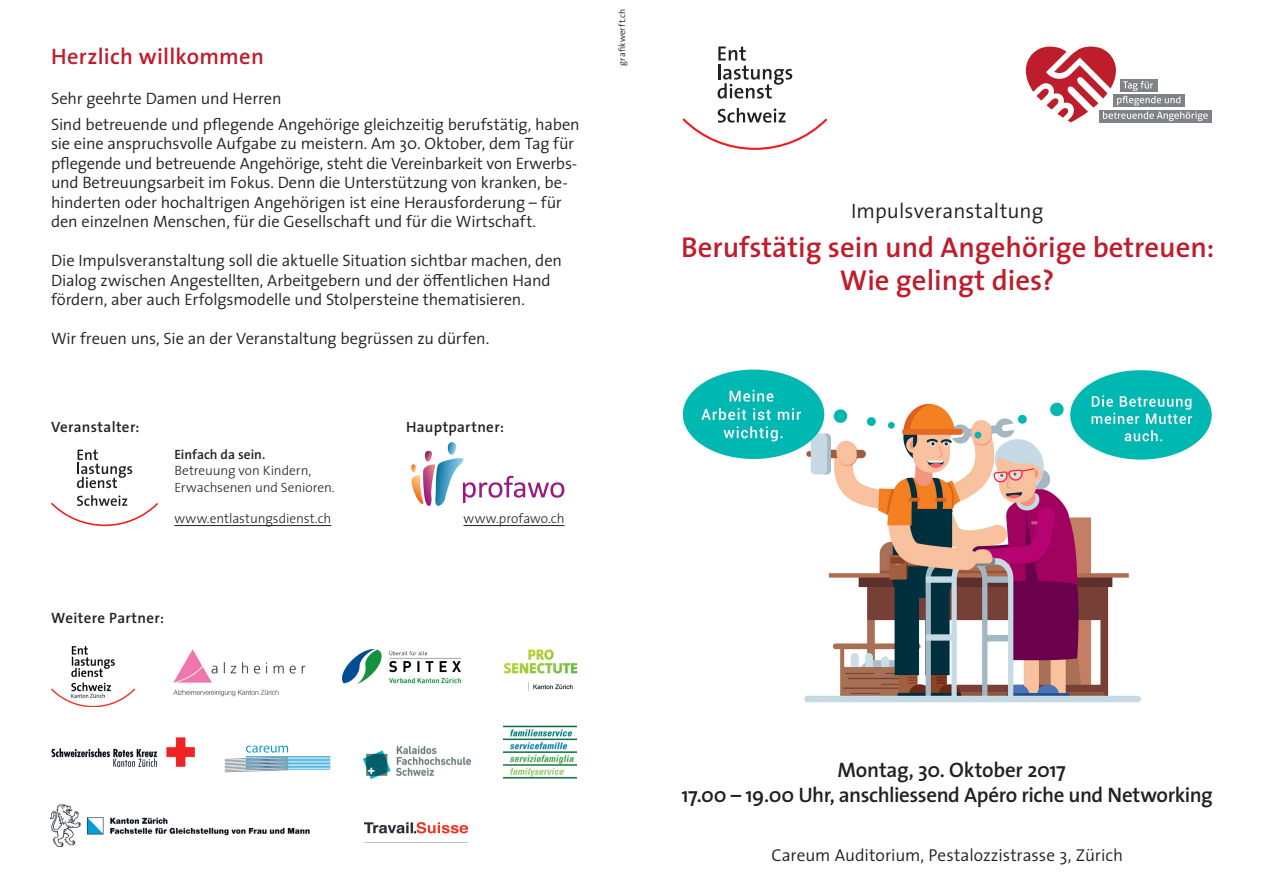
<style>
.page{position:relative;width:1263px;height:893px;background:#fff}
.page>*{position:absolute;margin:0;border:0;box-sizing:border-box;transform-origin:0 0}
.t1{font:600 28.8px/33px "The Sans";color:#be1d2c;text-align:center}
.t2{font:600 22.5px "The Sans";letter-spacing:.015em;color:#be1d2c}
.t3{font:600 21px/25.5px "The Sans";letter-spacing:-.02em;color:#231f20;text-align:center}
.t4{font:300 21px "The Sans";color:#231f20}
.t5{font:300 17.25px "The Sans";color:#231f20}
.t6{font:300 16.5px/19.5px "The Sans";letter-spacing:-.01em;color:#231f20}
.t7{font:600 15px "The Sans";letter-spacing:.025em;color:#231f20}
.t8{font:300 13.5px/16.5px "The Sans";letter-spacing:-.005em;color:#231f20}
.t9{font:600 13.5px "The Sans";color:#231f20}
.t10{font:300 9px "The Sans";letter-spacing:.015em;color:#231f20}
</style>
<div class="page">
<div style="left:1099px;top:110px;width:113px;height:12px;background:#808285"></div>
<svg style="left:1026px;top:47px;width:182px;height:75px"></svg>
<svg style="left:717px;top:46px;width:75px;height:53px"></svg>
<svg style="left:682px;top:108px;width:145px;height:42px"></svg>
<img style="left:682px;top:369px;width:530px;height:334px">
<svg style="left:77px;top:449px;width:55px;height:39px"></svg>
<svg style="left:51px;top:495px;width:107px;height:31px"></svg>
<svg style="left:464px;top:476px;width:100px;height:27px"></svg>
<svg style="left:447px;top:442px;width:9px;height:13px"></svg>
<img style="left:436px;top:458px;width:28px;height:48px">
<svg style="left:425px;top:451px;width:7px;height:11px"></svg>
<img style="left:423px;top:464px;width:13px;height:42px">
<svg style="left:411px;top:464px;width:5px;height:9px"></svg>
<img style="left:411px;top:475px;width:12px;height:29px">
<img style="left:51px;top:647px;width:84px;height:59px">
<img style="left:51px;top:737px;width:144px;height:30px">
<img style="left:173px;top:649px;width:133px;height:48px">
<img style="left:342px;top:650px;width:118px;height:34px">
<img style="left:503px;top:649px;width:75px;height:43px">
<svg style="left:225px;top:746px;width:105px;height:26px"></svg>
<img style="left:504px;top:725px;width:72px;height:54px">
<img style="left:364px;top:747px;width:106px;height:32px">
<img style="left:51px;top:805px;width:259px;height:41px">
<hr style="left:174px;top:525px;width:157px;height:1px;background:#231f20">
<img style="left:365px;top:822px;width:103px;height:12px">
<hr style="left:463px;top:525px;width:102px;height:1px;background:#231f20">
<h2 class="t2" style="left:51px;top:37px;width:214px">Herzlich willkommen</h2>
<p class="t6" style="left:51px;top:85px;width:530px;line-height:25.5px">Sehr geehrte Damen und Herren<br>Sind betreuende und pflegende Angehörige gleichzeitig berufstätig, haben</p>
<p class="t6" style="left:51px;top:133px;width:528px">sie eine anspruchsvolle Aufgabe zu meistern. Am 30. Oktober, dem Tag für pflegende und betreuende Angehörige, steht die Vereinbarkeit von Erwerbs&shy;und Betreuungsarbeit im Fokus. Denn die Unterstützung von kranken, be&shy;hinderten oder hochaltrigen Angehörigen ist eine Herausforderung – für den einzelnen Menschen, für die Gesellschaft und für die Wirtschaft.</p>
<p class="t6" style="left:51px;top:250px;width:512px">Die Impulsveranstaltung soll die aktuelle Situation sichtbar machen, den<br>Dialog zwischen Angestellten, Arbeitgebern und der öffentlichen Hand fördern, aber auch Erfolgsmodelle und Stolpersteine thematisieren.</p>
<p class="t6" style="left:51px;top:328px;width:440px">Wir freuen uns, Sie an der Veranstaltung begrüssen zu dürfen.</p>
<p class="t7" style="left:51px;top:414px;width:90px">Veranstalter:</p>
<p class="t7" style="left:406px;top:414px;width:99px">Hauptpartner:</p>
<p class="t9" style="left:174px;top:443px;width:92px">Einfach da sein.</p>
<p class="t8" style="left:174px;top:462px;width:162px">Betreuung von Kindern,<br>Erwachsenen und Senioren.</p>
<p class="t8" style="left:174px;top:510px;width:159px">www.entlastungsdienst.ch</p>
<p class="t7" style="left:51px;top:605px;width:114px">Weitere Partner:</p>
<p class="t8" style="left:463px;top:510px;width:103px">www.profawo.ch</p>
<p class="t10" style="left:615px;top:66px;width:59px;rotate:-90deg">grafikwerft.ch</p>
<p class="t4" style="left:851px;top:194px;width:194px">Impulsveranstaltung</p>
<h1 class="t1" style="left:681px;top:230px;width:535px">Berufstätig sein und Angehörige betreuen:<br>Wie gelingt dies?</h1>
<p class="t3" style="left:681px;top:756px;width:533px">Montag, 30. Oktober 2017<br>17.00 – 19.00 Uhr, anschliessend Apéro riche und Networking</p>
<p class="t5" style="left:771px;top:841px;width:353px">Careum Auditorium, Pestalozzistrasse 3, Zürich</p>
</div>
